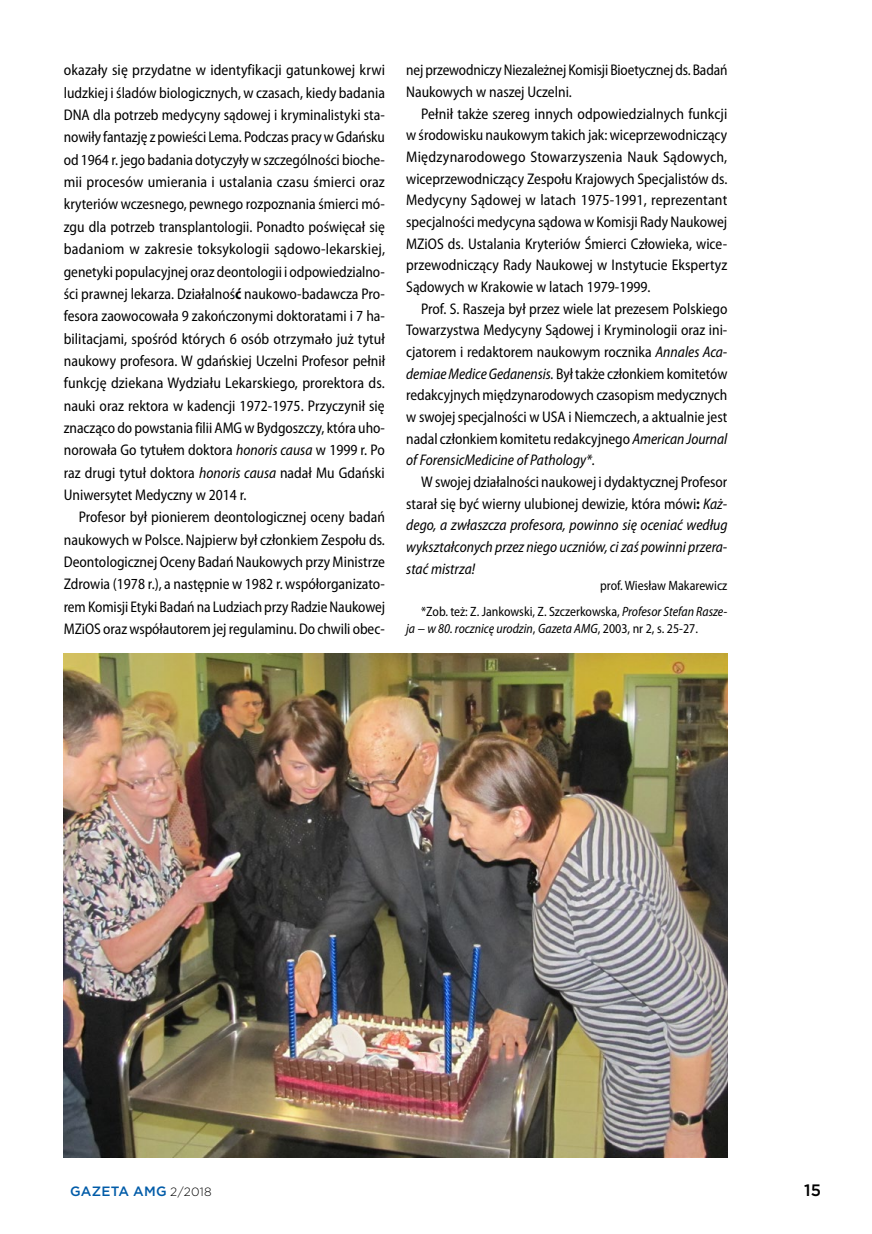
<style>
.page{position:relative;width:872px;height:1234px;background:#fff}
.page>*{position:absolute;margin:0;border:0;box-sizing:border-box;transform-origin:0 0}
.t1{font:500 16.5px "Gotham";color:#000}
.t2{font:semi-condensed 15.45px/22.4px "Myriad Pro";color:#000;text-align:justify}
.t3{font:semi-condensed 15.45px/21.6px "Myriad Pro";color:#000;text-align:justify;scale:.96 1}
.t4{font:italic semi-condensed 15.45px/21.6px "Myriad Pro";color:#000;text-align:justify;scale:.96 1}
.t5{font:semi-condensed 15.45px/21.6px "Myriad Pro";color:#000;scale:.94 1}
.t6{font:semi-condensed 13.5px/25.7px "Myriad Pro";color:#000;text-align:right;scale:.96 1}
.t7{font:italic semi-condensed 13.5px "Myriad Pro";color:#000;scale:.96 1}
.t8{font:500 13.5px "Gotham";letter-spacing:.015em;color:#005ba8}
.s1{font-weight:700}
.s2{font-style:italic}
.s3{font-style:normal}
.s4{font-weight:700;font-style:normal}
.s5{font-weight:300;font-size:12px;color:#000}
</style>
<div class="page">
<img style="left:64px;top:653px;width:663px;height:504px">
<p class="t2" style="left:64px;top:59px;width:323px">okazały się przydatne w identyfikacji gatunkowej krwi ludzkiej i śladów biologicznych, w czasach, kiedy badania DNA dla potrzeb medycyny sądowej i kryminalistyki sta&shy;nowiły fantazję z powieści Lema. Podczas pracy w Gdańsku od 1964 r. jego badania dotyczyły w szczególności bioche&shy;mii procesów umierania i ustalania czasu śmierci oraz kryteriów wczesnego, pewnego rozpoznania śmierci mó&shy;zgu dla potrzeb transplantologii. Ponadto poświęcał się badaniom w zakresie toksykologii sądowo-lekarskiej, genetyki populacyjnej oraz deontologii i odpowiedzialno&shy;ści prawnej lekarza. Działalnoś<span class="s1">ć</span> naukowo-badawcza Pro&shy;fesora zaowocowała 9 zakończonymi doktoratami i 7 ha&shy;bilitacjami, spośród których 6 osób otrzymało już tytuł naukowy profesora. W gdańskiej Uczelni Profesor pełnił funkcję dziekana Wydziału Lekarskiego, prorektora ds. nauki oraz rektora w kadencji 1972-1975. Przyczynił się znacząco do powstania filii AMG w Bydgoszczy, która uho&shy;norowała Go tytułem doktora <span class="s2">honoris causa</span> w 1999 r. Po raz drugi tytuł doktora <span class="s2">honoris causa</span> nadał Mu Gdański Uniwersytet Medyczny w 2014 r.</p>
<p class="t3" style="left:64px;top:505px;width:336px;line-height:22.4px;text-indent:15px">Profesor był pionierem deontologicznej oceny badań naukowych w Polsce. Najpierw był członkiem Zespołu ds.<br>Deontologicznej Oceny Badań Naukowych przy Ministrze Zdrowia (1978 r.), a następnie w 1982 r. współorganizato&shy;rem Komisji Etyki Badań na Ludziach przy Radzie Naukowej MZiOS oraz współautorem jej regulaminu. Do chwili obec-</p>
<p class="t5" style="left:406px;top:59px;width:343px">nej przewodniczy Niezależnej Komisji Bioetycznej ds. Badań<br>Naukowych w naszej Uczelni.</p>
<p class="t2" style="left:406px;top:102px;width:323px;line-height:21.6px;text-indent:15px">Pełnił także szereg innych odpowiedzialnych funkcji w środowisku naukowym takich jak: wiceprzewodniczący Międzynarodowego Stowarzyszenia Nauk Sądowych, wiceprzewodniczący Zespołu Krajowych Specjalistów ds.<br>Medycyny Sądowej w latach 1975-1991, reprezentant specjalności medycyna sądowa w Komisji Rady Naukowej MZiOS ds. Ustalania Kryteriów Śmierci Człowieka, wice&shy;przewodniczący Rady Naukowej w Instytucie Ekspertyz Sądowych w Krakowie w latach 1979-1999.</p>
<p class="t3" style="left:406px;top:297px;width:336px;text-indent:15px">Prof. S. Raszeja był przez wiele lat prezesem Polskiego Towarzystwa Medycyny Sądowej i Kryminologii oraz ini&shy;cjatorem i redaktorem naukowym rocznika <span class="s2">Annales Aca&shy;demiae Medice Gedanensis.</span> Był także członkiem komitetów redakcyjnych międzynarodowych czasopism medycznych w swojej specjalności w USA i Niemczech, a aktualnie jest nadal członkiem komitetu redakcyjnego <span class="s2">American Journal of ForensicMedicine of Pathology*.</span></p>
<p class="t4" style="left:406px;top:471px;width:336px;text-indent:15px"><span class="s3">W swojej działalności naukowej i dydaktycznej Profesor starał się być wierny ulubionej dewizie, która mówi</span><span class="s4">:</span> Każ&shy;dego, a zwłaszcza profesora, powinno się oceniać według wykształconych przez niego uczniów, ci zaś powinni przera&shy;stać mistrza!</p>
<p class="t6" style="left:421px;top:572px;width:320px">prof. Wiesław Makarewicz<br>*Zob. też: Z. Jankowski, Z. Szczerkowska, <span class="s2">Profesor Stefan Rasze-</span></p>
<p class="t7" style="left:406px;top:620px;width:305px">ja − w 80. rocznicę urodzin<span class="s3">,</span> Gazeta AMG<span class="s3">, 2003, nr 2, s. 25-27.</span></p>
<p class="t8" style="left:70px;top:1182px;width:143px">GAZETA AMG <span class="s5">2/2018</span></p>
<p class="t1" style="left:804px;top:1179px;width:18px">15</p>
</div>
